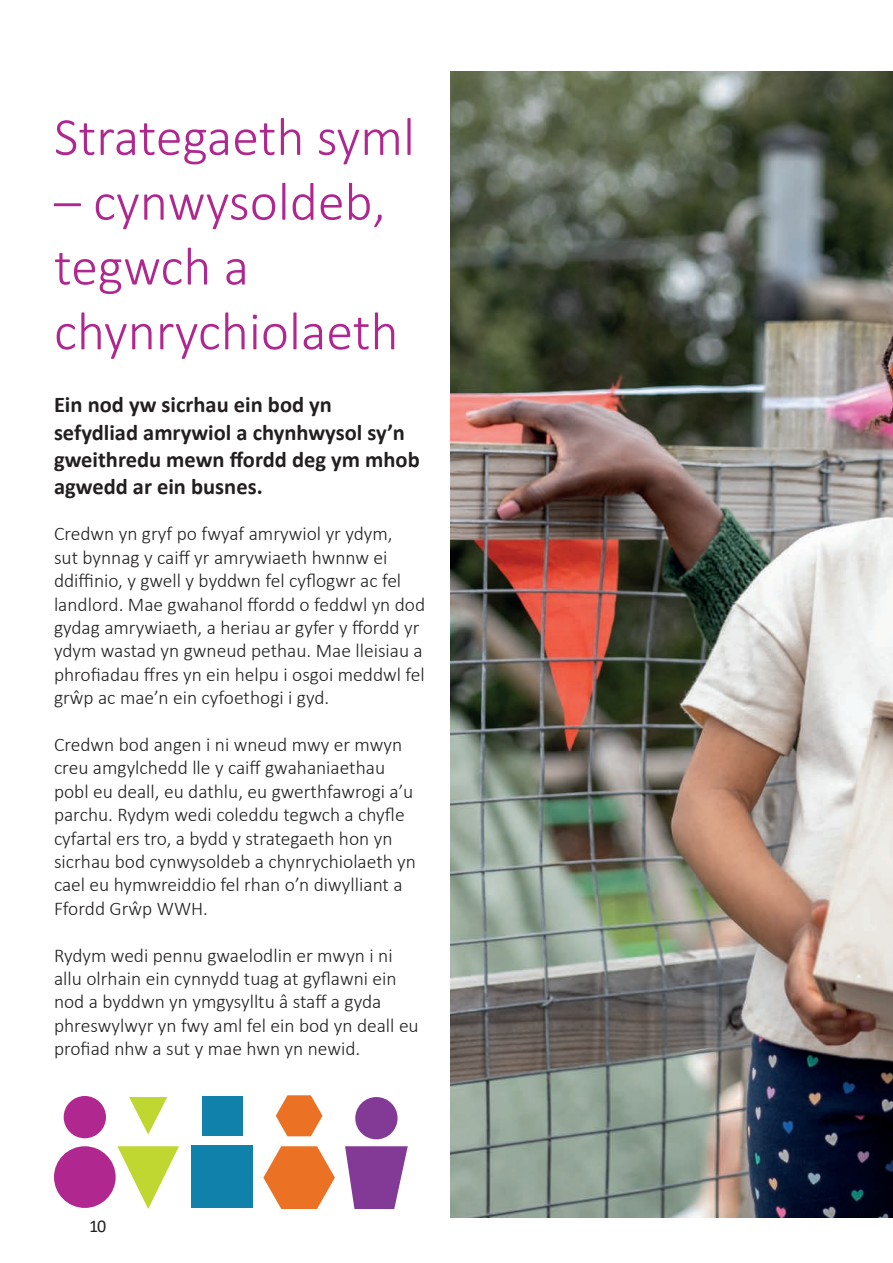
<style>
.page{position:relative;width:893px;height:1263px;background:#fff}
.page>*{position:absolute;margin:0;border:0;box-sizing:border-box;transform-origin:0 0}
.t1{font:300 54px/64.8px "Calibri";color:#b02790}
.t2{font:700 22.5px/27px "Calibri";color:#231f20}
.t3{font:300 19.5px/23.4px "Calibri";color:#231f20}
.t4{font:18px "Calibri";color:#231f20}
</style>
<div class="page">
<div style="left:64px;top:1096px;width:42px;height:42px;background:#b02790;border-radius:50%"></div>
<div style="left:355px;top:1097px;width:43px;height:42px;background:#823a96;border-radius:50%"></div>
<div style="left:54px;top:1146px;width:62px;height:62px;background:#b02790;border-radius:50%"></div>
<svg style="left:129px;top:1097px;width:38px;height:37px"></svg>
<svg style="left:117px;top:1146px;width:62px;height:63px"></svg>
<div style="left:202px;top:1096px;width:41px;height:39px;background:#1081ab"></div>
<div style="left:191px;top:1145px;width:61px;height:63px;background:#1081ab"></div>
<svg style="left:276px;top:1095px;width:47px;height:41px"></svg>
<svg style="left:263px;top:1146px;width:72px;height:63px"></svg>
<svg style="left:345px;top:1146px;width:63px;height:63px"></svg>
<hr style="left:892px;top:0;width:1px;height:1263px;background:#b02790">
<img style="left:450px;top:72px;width:443px;height:1146px">
<h1 class="t1" style="left:54px;top:104px;width:362px">Strategaeth syml</h1>
<h1 class="t1" style="left:54px;top:169px;width:346px">– cynwysoldeb, tegwch a chynrychiolaeth</h1>
<p class="t2" style="left:54px;top:391px;width:367px">Ein nod yw sicrhau ein bod yn sefydliad amrywiol a chynhwysol sy’n gweithredu mewn ffordd deg ym mhob agwedd ar ein busnes.</p>
<p class="t3" style="left:54px;top:522px;width:373px">Credwn yn gryf po fwyaf amrywiol yr ydym,<br>sut bynnag y caiff yr amrywiaeth hwnnw ei ddiffinio, y gwell y byddwn fel cyflogwr ac fel landlord. Mae gwahanol ffordd o feddwl yn dod gydag amrywiaeth, a heriau ar gyfer y ffordd yr ydym wastad yn gwneud pethau. Mae lleisiau a phrofiadau ffres yn ein helpu i osgoi meddwl fel grŵp ac mae’n ein cyfoethogi i gyd.</p>
<p class="t3" style="left:54px;top:732px;width:364px">Credwn bod angen i ni wneud mwy er mwyn creu amgylchedd lle y caiff gwahaniaethau pobl eu deall, eu dathlu, eu gwerthfawrogi a’u parchu. Rydym wedi coleddu tegwch a chyfle cyfartal ers tro, a bydd y strategaeth hon yn sicrhau bod cynwysoldeb a chynrychiolaeth yn cael eu hymwreiddio fel rhan o’n diwylliant a Ffordd Grŵp WWH.</p>
<p class="t3" style="left:54px;top:943px;width:366px">Rydym wedi pennu gwaelodlin er mwyn i ni allu olrhain ein cynnydd tuag at gyflawni ein nod a byddwn yn ymgysylltu â staff a gyda phreswylwyr yn fwy aml fel ein bod yn deall eu profiad nhw a sut y mae hwn yn newid.</p>
<p class="t4" style="left:89px;top:1213px;width:19px">10</p>
</div>
